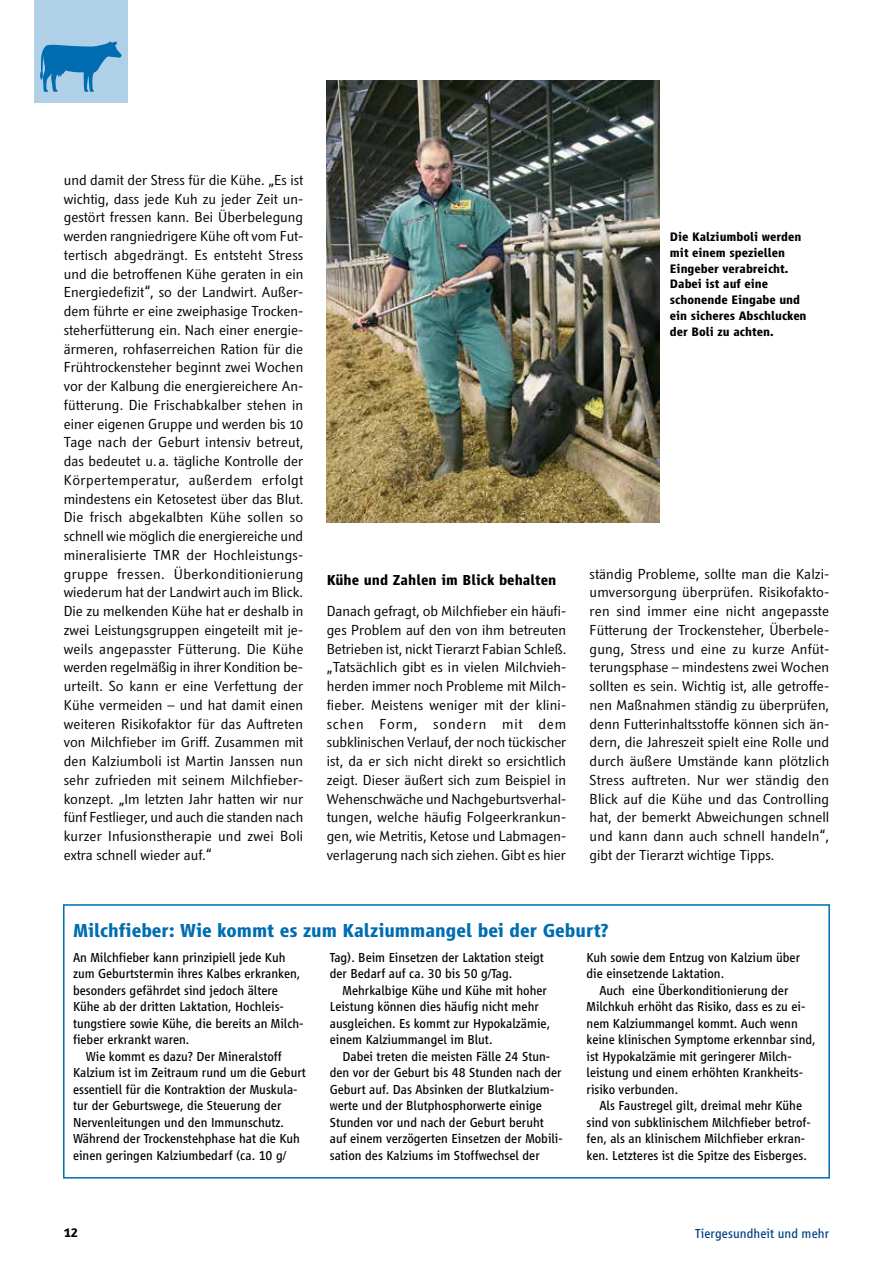
<style>
.page{position:relative;width:893px;height:1263px;background:#fff}
.page>*{position:absolute;margin:0;border:0;box-sizing:border-box;transform-origin:0 0}
.t1{font:700 19.5px "Vialog LT Pro";letter-spacing:-.005em;color:#006db0}
.t2{font:700 15px "Vialog LT Pro";color:#000}
.t3{font:14.25px/18.8px "Textra LT Pro";color:#000;text-align:justify}
.t4{font:700 14.25px "Textra LT Pro";color:#000}
.t5{font:13.5px/16.5px "Vialog LT Pro";color:#000}
.t6{font:13.5px "Vialog LT Pro";letter-spacing:.01em;color:#004282}
.t7{font:700 12.75px/15.8px "Vialog LT Pro";color:#000}
</style>
<div class="page">
<div style="left:34px;top:0;width:94px;height:102px;background:#b0d0e7"></div>
<svg style="left:40px;top:41px;width:82px;height:51px"></svg>
<img style="left:327px;top:81px;width:332px;height:441px">
<div style="left:63px;top:904px;width:767px;height:274px;border:2px solid #006db0"></div>
<p class="t3" style="left:64px;top:170px;width:241px">und damit der Stress für die Kühe. „Es ist wichtig, dass jede Kuh zu jeder Zeit un&shy;gestört fressen kann. Bei Überbelegung werden rangniedrigere Kühe oft vom Fut&shy;tertisch abgedrängt. Es entsteht Stress und die betroffenen Kühe geraten in ein Energiedefizit“, so der Landwirt. Außer&shy;dem führte er eine zweiphasige Trocken&shy;steherfütterung ein. Nach einer energie&shy;ärmeren, rohfaserreichen Ration für die Frühtrockensteher beginnt zwei Wochen vor der Kalbung die energiereichere An&shy;fütterung. Die Frischabkalber stehen in einer eigenen Gruppe und werden bis 10<br>Tage nach der Geburt intensiv betreut, das bedeutet u. a. tägliche Kontrolle der Körpertemperatur, außerdem erfolgt mindestens ein Ketosetest über das Blut.<br>Die frisch abgekalbten Kühe sollen so schnell wie möglich die energiereiche und mineralisierte TMR der Hochleistungs&shy;gruppe fressen. Überkonditionierung wiederum hat der Landwirt auch im Blick.<br>Die zu melkenden Kühe hat er deshalb in zwei Leistungsgruppen eingeteilt mit je&shy;weils angepasster Fütterung. Die Kühe werden regelmäßig in ihrer Kondition be&shy;urteilt. So kann er eine Verfettung der Kühe vermeiden – und hat damit einen weiteren Risikofaktor für das Auftreten von Milchfieber im Griff. Zusammen mit den Kalziumboli ist Martin Janssen nun sehr zufrieden mit seinem Milchfieber&shy;konzept. „Im letzten Jahr hatten wir nur fünf Festlieger, und auch die standen nach kurzer Infusionstherapie und zwei Boli extra schnell wieder auf.“</p>
<p class="t7" style="left:670px;top:229px;width:138px">Die Kalziumboli werden mit einem speziellen<br>Eingeber verabreicht.<br>Dabei ist auf eine schonende Eingabe und ein sicheres Abschlucken der Boli zu achten.</p>
<p class="t2" style="left:327px;top:571px;width:231px">Kühe und Zahlen im Blick behalten</p>
<p class="t3" style="left:327px;top:602px;width:241px">Danach gefragt, ob Milchfieber ein häufi&shy;ges Problem auf den von ihm betreuten Betrieben ist, nickt Tierarzt Fabian Schleß. „Tatsächlich gibt es in vielen Milchvieh&shy;herden immer noch Probleme mit Milch&shy;fieber. Meistens weniger mit der klini&shy;schen Form, sondern mit dem subklinischen Verlauf, der noch tückischer ist, da er sich nicht direkt so ersichtlich zeigt. Dieser äußert sich zum Beispiel in Wehenschwäche und Nachgeburtsverhal&shy;tungen, welche häufig Folgeerkrankun&shy;gen, wie Metritis, Ketose und Labmagen&shy;verlagerung nach sich ziehen. Gibt es hier</p>
<p class="t3" style="left:590px;top:564px;width:241px">ständig Probleme, sollte man die Kalzi&shy;umversorgung überprüfen. Risikofakto&shy;ren sind immer eine nicht angepasste Fütterung der Trockensteher, Überbele&shy;gung, Stress und eine zu kurze Anfüt&shy;terungsphase – mindestens zwei Wochen sollten es sein. Wichtig ist, alle getroffe&shy;nen Maßnahmen ständig zu überprüfen, denn Futterinhaltsstoffe können sich än&shy;dern, die Jahreszeit spielt eine Rolle und durch äußere Umstände kann plötzlich Stress auftreten. Nur wer ständig den Blick auf die Kühe und das Controlling hat, der bemerkt Abweichungen schnell und kann dann auch schnell handeln“, gibt der Tierarzt wichtige Tipps.</p>
<h1 class="t1" style="left:73px;top:919px;width:537px">Milchfieber: Wie kommt es zum Kalziummangel bei der Geburt?</h1>
<p class="t5" style="left:73px;top:949px;width:214px">An Milchfieber kann prinzipiell jede Kuh</p>
<p class="t5" style="left:73px;top:965px;width:229px">zum Geburtstermin ihres Kalbes erkranken,</p>
<p class="t5" style="left:73px;top:982px;width:206px">besonders gefährdet sind jedoch ältere</p>
<p class="t5" style="left:73px;top:998px;width:212px">Kühe ab der dritten Laktation, Hochleis-</p>
<p class="t5" style="left:73px;top:1015px;width:232px">tungstiere sowie Kühe, die bereits an Milch-</p>
<p class="t5" style="left:73px;top:1031px;width:118px">fieber erkrankt waren.</p>
<p class="t5" style="left:86px;top:1048px;width:198px">Wie kommt es dazu? Der Mineralstoff</p>
<p class="t5" style="left:73px;top:1064px;width:234px">Kalzium ist im Zeitraum rund um die Geburt</p>
<p class="t5" style="left:73px;top:1081px;width:226px">essentiell für die Kontraktion der Muskula-</p>
<p class="t5" style="left:73px;top:1097px;width:210px">tur der Geburtswege, die Steuerung der</p>
<p class="t5" style="left:73px;top:1114px;width:213px">Nervenleitungen und den Immunschutz.</p>
<p class="t5" style="left:73px;top:1130px;width:228px">Während der Trockenstehphase hat die Kuh</p>
<p class="t5" style="left:73px;top:1147px;width:215px">einen geringen Kalziumbedarf (ca. 10 g/</p>
<p class="t5" style="left:330px;top:949px;width:216px">Tag). Beim Einsetzen der Laktation steigt der Bedarf auf ca. 30 bis 50 g/Tag.</p>
<p class="t5" style="left:330px;top:982px;width:222px;text-indent:13px">Mehrkalbige Kühe und Kühe mit hoher Leistung können dies häufig nicht mehr ausgleichen. Es kommt zur Hypokalzämie, einem Kalziummangel im Blut.</p>
<p class="t5" style="left:330px;top:1048px;width:234px;text-indent:13px">Dabei treten die meisten Fälle 24 Stun&shy;den vor der Geburt bis 48 Stunden nach der Geburt auf. Das Absinken der Blutkalzium&shy;werte und der Blutphosphorwerte einige Stunden vor und nach der Geburt beruht auf einem verzögerten Einsetzen der Mobili&shy;sation des Kalziums im Stoffwechsel der</p>
<p class="t5" style="left:587px;top:949px;width:215px">Kuh sowie dem Entzug von Kalzium über die einsetzende Laktation.</p>
<p class="t5" style="left:587px;top:982px;width:231px;text-indent:13px">Auch eine Überkonditionierung der Milchkuh erhöht das Risiko, dass es zu ei&shy;nem Kalziummangel kommt. Auch wenn keine klinischen Symptome erkennbar sind, ist Hypokalzämie mit geringerer Milch&shy;leistung und einem erhöhten Krankheits&shy;risiko verbunden.</p>
<p class="t5" style="left:587px;top:1097px;width:226px;text-align:center">Als Faustregel gilt, dreimal mehr Kühe sind von subklinischem Milchfieber betrof&shy;fen, als an klinischem Milchfieber erkran&shy;ken. Letzteres ist die Spitze des Eisberges.</p>
<p class="t4" style="left:64px;top:1223px;width:16px">12</p>
<p class="t6" style="left:695px;top:1225px;width:136px">Tiergesundheit und mehr</p>
</div>
